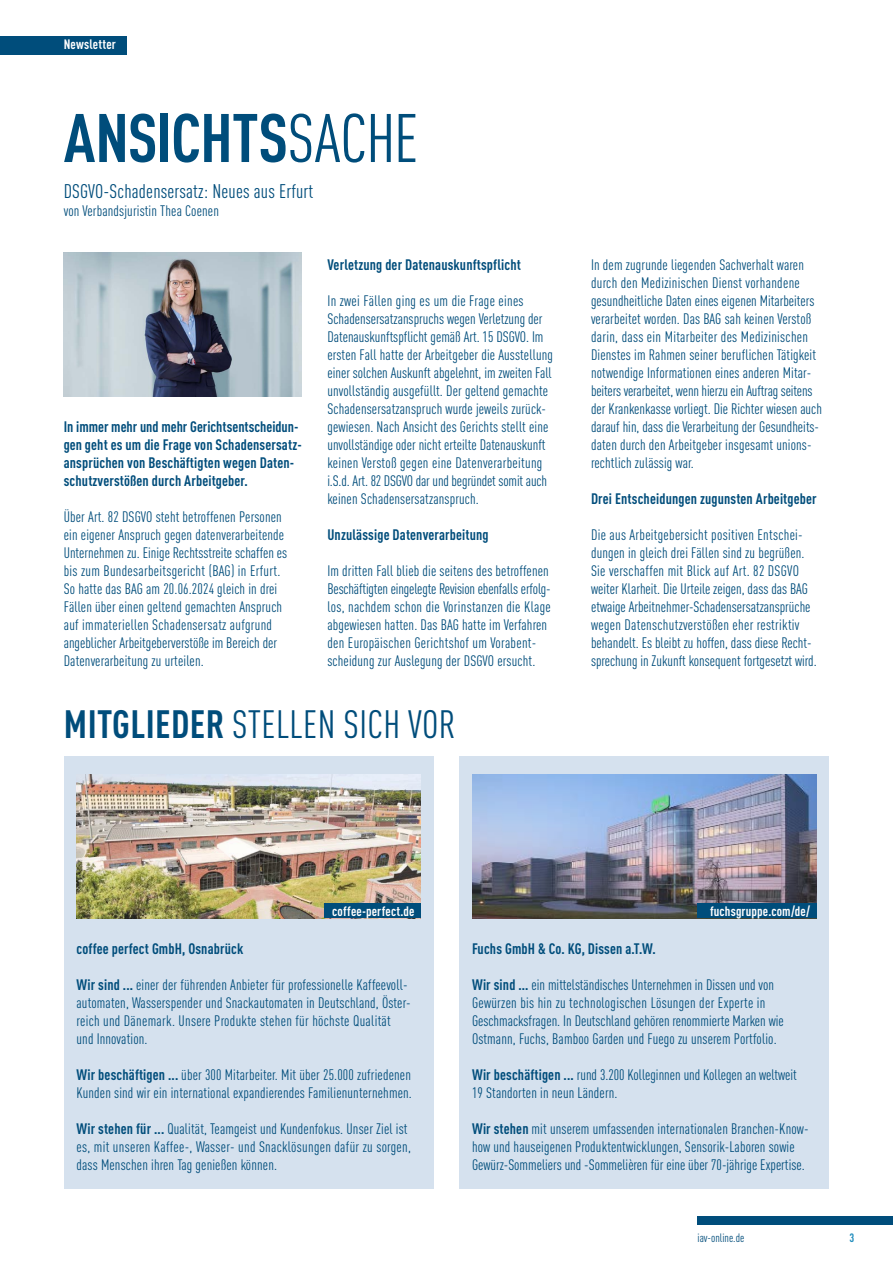
<style>
.page{position:relative;width:893px;height:1263px;background:#fff}
.page>*{position:absolute;margin:0;border:0;box-sizing:border-box;transform-origin:0 0}
.t1{font:700 condensed 67.5px "DIN Pro";letter-spacing:-.015em;color:#004d7b}
.t2{font:condensed 39px "DIN Pro";letter-spacing:.01em;color:#004d7b}
.t3{font:condensed 19.5px "DIN Pro";letter-spacing:.01em;color:#004d7b}
.t4{font:condensed 15px/18px "DIN Pro";letter-spacing:.01em;color:#004d7b}
.t5{font:700 condensed 15px/18px "DIN Pro";letter-spacing:.01em;color:#004d7b}
.t6{font:700 condensed 13.5px "DIN Pro";letter-spacing:.015em;color:#fff}
.t7{font:condensed 12px "DIN Pro";color:#004d7b}
.t8{font:700 condensed 12px "DIN Pro";color:#218dbd}
.s1{font-weight:400}
.s2{font-weight:700}
</style>
<div class="page">
<div style="left:64px;top:756px;width:370px;height:432px;background:#d5e1ee"></div>
<div style="left:459px;top:756px;width:370px;height:432px;background:#d5e1ee"></div>
<img style="left:64px;top:252px;width:238px;height:144px">
<div style="left:697px;top:1216px;width:196px;height:8px;background:#004d7b"></div>
<div style="left:0;top:36px;width:126px;height:18px;background:#004d7b"></div>
<img style="left:472px;top:774px;width:344px;height:144px">
<img style="left:77px;top:774px;width:344px;height:144px">
<div style="left:697px;top:903px;width:119px;height:15px;background:#004d7b"></div>
<div style="left:324px;top:903px;width:97px;height:15px;background:#004d7b"></div>
<p class="t6" style="left:64px;top:34px;width:54px">Newsletter</p>
<h1 class="t1" style="left:64px;top:88px;width:356px">ANSICHTS<span class="s1">SACHE</span></h1>
<h3 class="t3" style="left:64px;top:178px;width:251px">DSGVO-Schadensersatz: Neues aus Erfurt</h3>
<p class="t4" style="left:64px;top:201px;width:157px">von Verbandsjuristin Thea Coenen</p>
<p class="t5" style="left:64px;top:417px;width:240px">In immer mehr und mehr Gerichtsentscheidun&shy;gen geht es um die Frage von Schadensersatz&shy;ansprüchen von Beschäftigten wegen Daten&shy;schutzverstößen durch Arbeitgeber.</p>
<p class="t4" style="left:64px;top:507px;width:225px">Über Art. 82 DSGVO steht betroffenen Personen ein eigener Anspruch gegen datenverarbeitende Unternehmen zu. Einige Rechtsstreite schaffen es bis zum Bundesarbeitsgericht (BAG) in Erfurt.<br>So hatte das BAG am 20.06.2024 gleich in drei Fällen über einen geltend gemachten Anspruch auf immateriellen Schadensersatz aufgrund angeblicher Arbeitgeberverstöße im Bereich der Datenverarbeitung zu urteilen.</p>
<p class="t5" style="left:327px;top:255px;width:195px">Verletzung der Datenauskunftspflicht</p>
<p class="t4" style="left:327px;top:291px;width:227px">In zwei Fällen ging es um die Frage eines Schadensersatzanspruchs wegen Verletzung der Datenauskunftspflicht gemäß Art. 15 DSGVO. Im ersten Fall hatte der Arbeitgeber die Ausstellung einer solchen Auskunft abgelehnt, im zweiten Fall unvollständig ausgefüllt. Der geltend gemachte Schadensersatzanspruch wurde jeweils zurück&shy;gewiesen. Nach Ansicht des Gerichts stellt eine unvollständige oder nicht erteilte Datenauskunft keinen Verstoß gegen eine Datenverarbeitung i.S.d. Art. 82 DSGVO dar und begründet somit auch keinen Schadensersatzanspruch.</p>
<p class="t5" style="left:327px;top:525px;width:163px">Unzulässige Datenverarbeitung</p>
<p class="t4" style="left:327px;top:561px;width:225px">Im dritten Fall blieb die seitens des betroffenen Beschäftigten eingelegte Revision ebenfalls erfolg&shy;los, nachdem schon die Vorinstanzen die Klage abgewiesen hatten. Das BAG hatte im Verfahren den Europäischen Gerichtshof um Vorabent&shy;scheidung zur Auslegung der DSGVO ersucht.</p>
<h2 class="t2" style="left:64px;top:697px;width:393px"><span class="s2">MITGLIEDER</span> STELLEN SICH VOR</h2>
<p class="t4" style="left:591px;top:255px;width:232px">In dem zugrunde liegenden Sachverhalt waren durch den Medizinischen Dienst vorhandene gesundheitliche Daten eines eigenen Mitarbeiters verarbeitet worden. Das BAG sah keinen Verstoß darin, dass ein Mitarbeiter des Medizinischen Dienstes im Rahmen seiner beruflichen Tätigkeit notwendige Informationen eines anderen Mitar&shy;beiters verarbeitet, wenn hierzu ein Auftrag seitens der Krankenkasse vorliegt. Die Richter wiesen auch darauf hin, dass die Verarbeitung der Gesundheits&shy;daten durch den Arbeitgeber insgesamt unions&shy;rechtlich zulässig war.</p>
<p class="t5" style="left:591px;top:489px;width:227px">Drei Entscheidungen zugunsten Arbeitgeber</p>
<p class="t4" style="left:591px;top:525px;width:227px">Die aus Arbeitgebersicht positiven Entschei&shy;dungen in gleich drei Fällen sind zu begrüßen.<br>Sie verschaffen mit Blick auf Art. 82 DSGVO weiter Klarheit. Die Urteile zeigen, dass das BAG etwaige Arbeitnehmer-Schadensersatzansprüche wegen Datenschutzverstößen eher restriktiv behandelt. Es bleibt zu hoffen, dass diese Recht&shy;sprechung in Zukunft konsequent fortgesetzt wird.</p>
<p class="t6" style="left:332px;top:901px;width:84px">coffee-perfect.de</p>
<p class="t6" style="left:710px;top:901px;width:101px">fuchsgruppe.com/de/</p>
<p class="t5" style="left:77px;top:939px;width:168px">coffee perfect GmbH, Osnabrück</p>
<p class="t4" style="left:77px;top:975px;width:336px"><span class="s2">Wir sind ...</span> einer der führenden Anbieter für professionelle Kaffeevoll&shy;automaten, Wasserspender und Snackautomaten in Deutschland, Öster&shy;reich und Dänemark. Unsere Produkte stehen für höchste Qualität und Innovation.</p>
<p class="t4" style="left:77px;top:1065px;width:337px"><span class="s2">Wir beschäftigen ...</span> über 300 Mitarbeiter. Mit über 25.000 zufriedenen<br>Kunden sind wir ein international expandierendes Familienunternehmen.</p>
<p class="t4" style="left:77px;top:1119px;width:336px"><span class="s2">Wir stehen für ...</span> Qualität, Teamgeist und Kundenfokus. Unser Ziel ist es, mit unseren Kaffee-, Wasser- und Snacklösungen dafür zu sorgen, dass Menschen ihren Tag genießen können.</p>
<p class="t5" style="left:472px;top:939px;width:185px">Fuchs GmbH &amp; Co. KG, Dissen a.T.W.</p>
<p class="t4" style="left:472px;top:975px;width:313px"><span class="s2">Wir sind ...</span> ein mittelständisches Unternehmen in Dissen und von Gewürzen bis hin zu technologischen Lösungen der Experte in Geschmacksfragen. In Deutschland gehören renommierte Marken wie Ostmann, Fuchs, Bamboo Garden und Fuego zu unserem Portfolio.</p>
<p class="t4" style="left:472px;top:1065px;width:326px"><span class="s2">Wir beschäftigen ...</span> rund 3.200 Kolleginnen und Kollegen an weltweit<br>19 Standorten in neun Ländern.</p>
<p class="t4" style="left:472px;top:1119px;width:338px"><span class="s2">Wir stehen</span> mit unserem umfassenden internationalen Branchen-Know&shy;how und hauseigenen Produktentwicklungen, Sensorik-Laboren sowie<br>Gewürz-Sommeliers und -Sommelièren für eine über 70-jährige Expertise.</p>
<p class="t7" style="left:697px;top:1229px;width:48px">iav-online.de</p>
<p class="t8" style="left:849px;top:1229px;width:6px">3</p>
</div>
